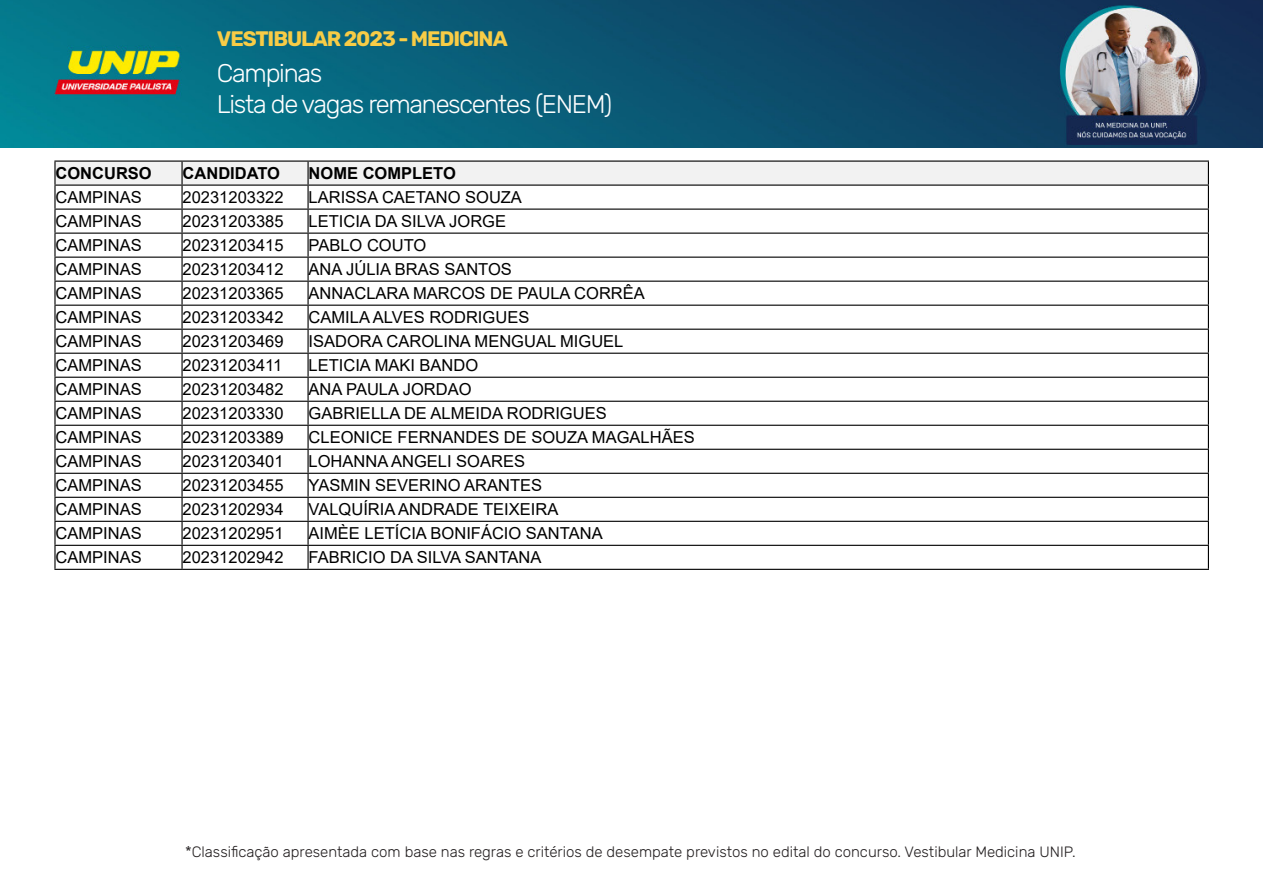
<style>
.page{position:relative;width:1263px;height:893px;background:#fff}
.page>*{position:absolute;margin:0;border:0;box-sizing:border-box;transform-origin:0 0}
.t1{font:300 25.5px "Rubik";letter-spacing:-.05em;color:#fff}
.t2{font:700 21px "Rubik";letter-spacing:-.05em;color:#f8cc46}
.t3{font:16.5px "Arial";color:#000}
.t4{font:700 16.5px "Arial";color:#000}
.t5{font:300 15px "Rubik";color:#231f20}
</style>
<div class="page">
<img style="left:0;top:0;width:1263px;height:147px">
<hr style="left:54px;top:161px;width:128px;height:1px;background:#000">
<hr style="left:54px;top:185px;width:128px;height:1px;background:#000">
<hr style="left:54px;top:209px;width:128px;height:1px;background:#000">
<hr style="left:54px;top:233px;width:128px;height:1px;background:#000">
<hr style="left:54px;top:257px;width:128px;height:1px;background:#000">
<hr style="left:54px;top:281px;width:128px;height:1px;background:#000">
<hr style="left:54px;top:305px;width:128px;height:1px;background:#000">
<hr style="left:54px;top:329px;width:128px;height:1px;background:#000">
<hr style="left:54px;top:353px;width:128px;height:1px;background:#000">
<hr style="left:54px;top:377px;width:128px;height:1px;background:#000">
<hr style="left:54px;top:401px;width:128px;height:1px;background:#000">
<hr style="left:54px;top:425px;width:128px;height:1px;background:#000">
<hr style="left:54px;top:449px;width:128px;height:1px;background:#000">
<hr style="left:54px;top:473px;width:128px;height:1px;background:#000">
<hr style="left:54px;top:497px;width:128px;height:1px;background:#000">
<hr style="left:54px;top:521px;width:128px;height:1px;background:#000">
<hr style="left:54px;top:545px;width:128px;height:1px;background:#000">
<hr style="left:54px;top:569px;width:128px;height:1px;background:#000">
<hr style="left:182px;top:569px;width:126px;height:1px;background:#000">
<hr style="left:308px;top:569px;width:901px;height:1px;background:#000">
<hr style="left:54px;top:162px;width:2px;height:23px;background:#000">
<hr style="left:54px;top:186px;width:2px;height:23px;background:#000">
<hr style="left:54px;top:210px;width:2px;height:23px;background:#000">
<hr style="left:54px;top:234px;width:2px;height:23px;background:#000">
<hr style="left:54px;top:258px;width:2px;height:23px;background:#000">
<hr style="left:54px;top:282px;width:2px;height:23px;background:#000">
<hr style="left:54px;top:306px;width:2px;height:23px;background:#000">
<hr style="left:54px;top:330px;width:2px;height:23px;background:#000">
<hr style="left:54px;top:354px;width:2px;height:23px;background:#000">
<hr style="left:54px;top:378px;width:2px;height:23px;background:#000">
<hr style="left:54px;top:402px;width:2px;height:23px;background:#000">
<hr style="left:54px;top:426px;width:2px;height:23px;background:#000">
<hr style="left:54px;top:450px;width:2px;height:23px;background:#000">
<hr style="left:54px;top:474px;width:2px;height:23px;background:#000">
<hr style="left:54px;top:498px;width:2px;height:23px;background:#000">
<hr style="left:54px;top:522px;width:2px;height:23px;background:#000">
<hr style="left:54px;top:546px;width:2px;height:23px;background:#000">
<svg style="left:55px;top:161px;width:1154px;height:408px"></svg>
<p class="t2" style="left:217px;top:27px;width:292px">VESTIBULAR 2023 - MEDICINA</p>
<p class="t1" style="left:217px;top:59px;width:107px">Campinas</p>
<p class="t1" style="left:217px;top:90px;width:397px">Lista de vagas remanescentes (ENEM)</p>
<p class="t4" style="left:56px;top:162px;width:98px">CONCURSO</p>
<p class="t4" style="left:183px;top:162px;width:99px">CANDIDATO</p>
<p class="t4" style="left:309px;top:162px;width:149px">NOME COMPLETO</p>
<p class="t3" style="left:56px;top:186px;width:88px">CAMPINAS</p>
<p class="t3" style="left:183px;top:186px;width:102px">20231203322</p>
<p class="t3" style="left:309px;top:186px;width:215px">LARISSA CAETANO SOUZA</p>
<p class="t3" style="left:56px;top:210px;width:88px">CAMPINAS</p>
<p class="t3" style="left:183px;top:210px;width:102px">20231203385</p>
<p class="t3" style="left:309px;top:210px;width:199px">LETICIA DA SILVA JORGE</p>
<p class="t3" style="left:56px;top:234px;width:88px">CAMPINAS</p>
<p class="t3" style="left:183px;top:234px;width:102px">20231203415</p>
<p class="t3" style="left:309px;top:234px;width:119px">PABLO COUTO</p>
<p class="t3" style="left:56px;top:258px;width:88px">CAMPINAS</p>
<p class="t3" style="left:183px;top:258px;width:102px">20231203412</p>
<p class="t3" style="left:309px;top:258px;width:205px">ANA JÚLIA BRAS SANTOS</p>
<p class="t3" style="left:56px;top:282px;width:88px">CAMPINAS</p>
<p class="t3" style="left:183px;top:282px;width:102px">20231203365</p>
<p class="t3" style="left:309px;top:282px;width:338px">ANNACLARA MARCOS DE PAULA CORRÊA</p>
<p class="t3" style="left:56px;top:306px;width:88px">CAMPINAS</p>
<p class="t3" style="left:183px;top:306px;width:102px">20231203342</p>
<p class="t3" style="left:309px;top:306px;width:222px">CAMILA ALVES RODRIGUES</p>
<p class="t3" style="left:56px;top:330px;width:88px">CAMPINAS</p>
<p class="t3" style="left:183px;top:330px;width:102px">20231203469</p>
<p class="t3" style="left:309px;top:330px;width:316px">ISADORA CAROLINA MENGUAL MIGUEL</p>
<p class="t3" style="left:56px;top:354px;width:88px">CAMPINAS</p>
<p class="t3" style="left:183px;top:354px;width:101px">20231203411</p>
<p class="t3" style="left:309px;top:354px;width:171px">LETICIA MAKI BANDO</p>
<p class="t3" style="left:56px;top:378px;width:88px">CAMPINAS</p>
<p class="t3" style="left:183px;top:378px;width:102px">20231203482</p>
<p class="t3" style="left:309px;top:378px;width:164px">ANA PAULA JORDAO</p>
<p class="t3" style="left:56px;top:402px;width:88px">CAMPINAS</p>
<p class="t3" style="left:183px;top:402px;width:102px">20231203330</p>
<p class="t3" style="left:309px;top:402px;width:300px">GABRIELLA DE ALMEIDA RODRIGUES</p>
<p class="t3" style="left:56px;top:426px;width:88px">CAMPINAS</p>
<p class="t3" style="left:183px;top:426px;width:102px">20231203389</p>
<p class="t3" style="left:309px;top:426px;width:388px">CLEONICE FERNANDES DE SOUZA MAGALHÃES</p>
<p class="t3" style="left:56px;top:450px;width:88px">CAMPINAS</p>
<p class="t3" style="left:183px;top:450px;width:102px">20231203401</p>
<p class="t3" style="left:309px;top:450px;width:218px">LOHANNA ANGELI SOARES</p>
<p class="t3" style="left:56px;top:474px;width:88px">CAMPINAS</p>
<p class="t3" style="left:183px;top:474px;width:102px">20231203455</p>
<p class="t3" style="left:309px;top:474px;width:235px">YASMIN SEVERINO ARANTES</p>
<p class="t3" style="left:56px;top:498px;width:88px">CAMPINAS</p>
<p class="t3" style="left:183px;top:498px;width:102px">20231202934</p>
<p class="t3" style="left:309px;top:498px;width:251px">VALQUÍRIA ANDRADE TEIXEIRA</p>
<p class="t3" style="left:56px;top:522px;width:88px">CAMPINAS</p>
<p class="t3" style="left:183px;top:522px;width:102px">20231202951</p>
<p class="t3" style="left:309px;top:522px;width:296px">AIMÈE LETÍCIA BONIFÁCIO SANTANA</p>
<p class="t3" style="left:56px;top:546px;width:88px">CAMPINAS</p>
<p class="t3" style="left:183px;top:546px;width:102px">20231202942</p>
<p class="t3" style="left:309px;top:546px;width:234px">FABRICIO DA SILVA SANTANA</p>
<p class="t5" style="left:185px;top:843px;width:892px">*Classificação apresentada com base nas regras e critérios de desempate previstos no edital do concurso. Vestibular Medicina UNIP.</p>
</div>
